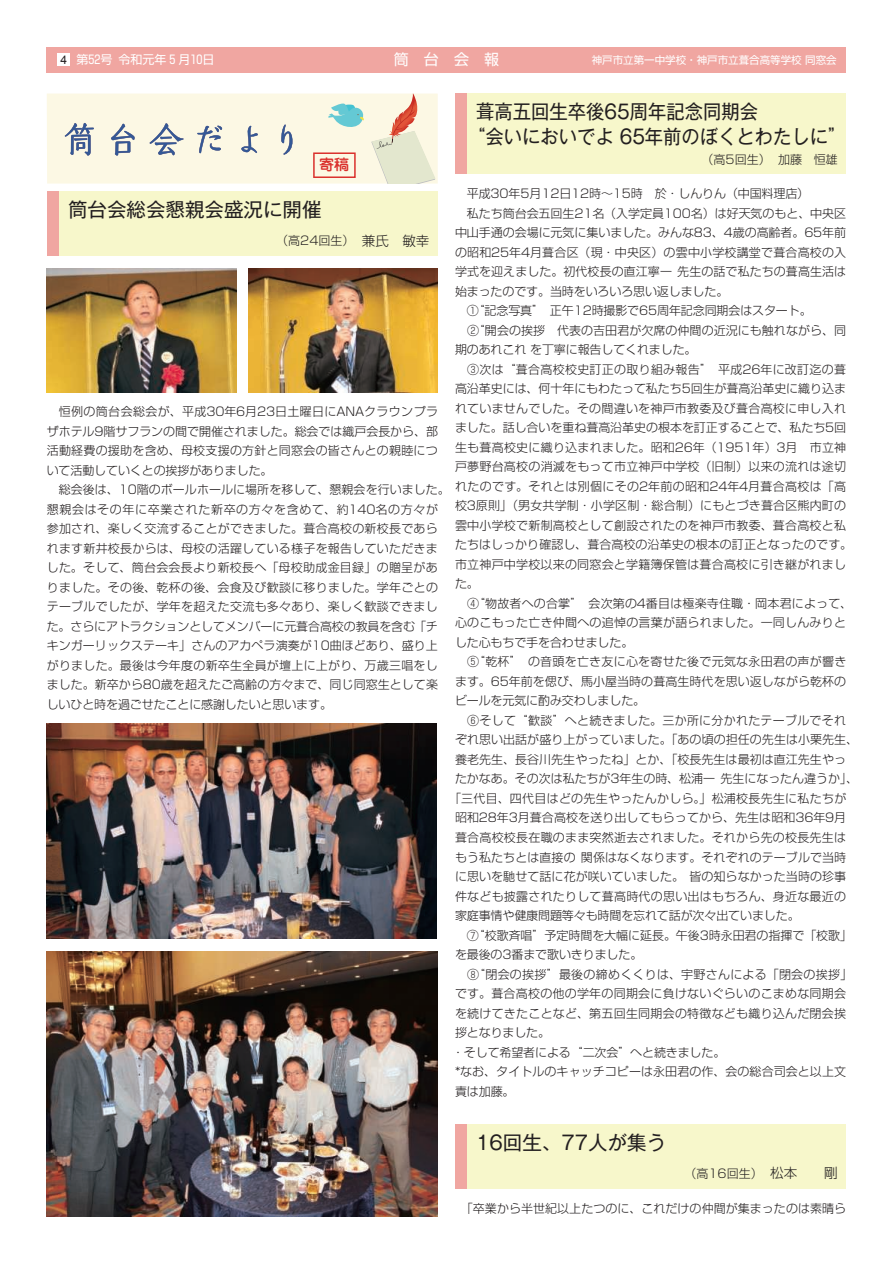
<style>
.page{position:relative;width:893px;height:1263px;background:#fff}
.page>*{position:absolute;margin:0;border:0;box-sizing:border-box;transform-origin:0 0}
.t1{font:19.5px/25.2px "Gothic MB101 Pro";color:#231f20;scale:.94 1}
.t2{font:19.5px "Gothic MB101 Pro";color:#231f20}
.t3{font:15px "Shin Go Pro";color:#fff}
.t4{font:15px "Jun 34 Pro Medium 90 pv RKSJ H";color:#da302c}
.t5{font:300 12px/19.5px "Shin Go Pro";letter-spacing:.005em;color:#231f20;text-align:justify}
.t6{font:300 12px "Shin Go Pro";letter-spacing:.025em;color:#231f20}
.t7{font:300 12px "Shin Go Pro";letter-spacing:.03em;color:#231f20}
.t8{font:12px "Shin Go Pro";color:#fff}
.t9{font:10.5px "Shin Go Pro";color:#fff}
.s1{font-family:"Arial";color:#231f20}
.s2{font-size:13.5px}
</style>
<div class="page">
<div style="left:47px;top:47px;width:799px;height:25px;background:#f0a6a1"></div>
<div style="left:57px;top:53px;width:13px;height:13px;background:#fff"></div>
<div style="left:47px;top:94px;width:391px;height:90px;background:#fcf8e4"></div>
<svg style="left:65px;top:123px;width:29px;height:33px"></svg>
<svg style="left:111px;top:124px;width:24px;height:32px"></svg>
<svg style="left:150px;top:123px;width:34px;height:32px"></svg>
<svg style="left:197px;top:126px;width:25px;height:27px"></svg>
<svg style="left:241px;top:126px;width:17px;height:27px"></svg>
<svg style="left:281px;top:125px;width:11px;height:30px"></svg>
<svg style="left:313px;top:94px;width:123px;height:90px"></svg>
<div style="left:47px;top:191px;width:13px;height:65px;background:#f0a6a1"></div>
<div style="left:60px;top:191px;width:378px;height:65px;background:#f7f7cb"></div>
<div style="left:455px;top:94px;width:13px;height:80px;background:#f0a6a1"></div>
<div style="left:468px;top:94px;width:378px;height:80px;background:#f7f7cb"></div>
<div style="left:455px;top:1124px;width:13px;height:64px;background:#f0a6a1"></div>
<div style="left:468px;top:1124px;width:378px;height:64px;background:#f7f7cb"></div>
<img style="left:47px;top:269px;width:189px;height:123px">
<img style="left:249px;top:269px;width:189px;height:123px">
<img style="left:47px;top:724px;width:389px;height:214px">
<img style="left:47px;top:951px;width:391px;height:265px">
<p class="t8" style="left:60px;top:50px;width:156px"><span class="s1">4</span> 第52号 令和元年 5 月１０日</p>
<p class="t3" style="left:394px;top:47px;width:106px">筒台会報</p>
<p class="t9" style="left:592px;top:51px;width:246px">神戸市立第一中学校・神戸市立葺合高等学校 同窓会</p>
<p class="t4" style="left:319px;top:152px;width:31px">寄稿</p>
<h1 class="t2" style="left:68px;top:193px;width:255px">筒台会総会懇親会盛況に開催</h1>
<p class="t5" style="left:276px;top:229px;width:155px">（高24回生）<span class="s2">　兼氏　敏幸</span></p>
<p class="t5" style="left:47px;top:401px;width:393px;text-indent:12px">恒例の筒台会総会が、平成30年6月23日土曜日にANAクラウンプラザホテル9階サフランの間で開催されました。総会では織戸会長から、部活動経費の援助を含め、母校支援の方針と同窓会の皆さんとの親睦について活動していくとの挨拶がありました。</p>
<p class="t5" style="left:47px;top:479px;width:405px;text-align:left;text-indent:12px">総会後は、10階のボールホールに場所を移して、懇親会を行いました。懇親会はその年に卒業された新卒の方々を含めて、約140名の方々が参加され、楽しく交流することができました。葺合高校の新校長であられます新井校長からは、母校の活躍している様子を報告していただきました。そして、筒台会会長より新校長へ「母校助成金目録」の贈呈がありました。その後、乾杯の後、会食及び歓談に移りました。学年ごとのテーブルでしたが、学年を超えた交流も多々あり、楽しく歓談できました。さらにアトラクションとしてメンバーに元葺合高校の教員を含む「チキンガーリックステーキ」さんのアカペラ演奏が10曲ほどあり、盛り上がりました。最後は今年度の新卒生全員が壇上に上がり、万歳三唱をしました。新卒から80歳を超えたご高齢の方々まで、同じ同窓生として楽しいひと時を過ごせたことに感謝したいと思います。</p>
<h1 class="t1" style="left:467px;top:96px;width:405px;text-indent:9px">葺高五回生卒後65周年記念同期会<br>“会いにおいでよ 65年前のぼくとわたしに”</h1>
<p class="t5" style="left:702px;top:148px;width:138px">（高5回生） 加藤　恒雄</p>
<p class="t5" style="left:455px;top:183px;width:356px">　平成30年5月12日12時〜15時　於・しんりん（中国料理店）</p>
<p class="t5" style="left:455px;top:202px;width:393px">　私たち筒台会五回生21名（入学定員100名）は好天気のもと、中央区</p>
<p class="t5" style="left:455px;top:222px;width:393px">中山手通の会場に元気に集いました。みんな83、4歳の高齢者。65年前</p>
<p class="t5" style="left:455px;top:241px;width:393px">の昭和25年4月葺合区（現・中央区）の雲中小学校講堂で葺合高校の入</p>
<p class="t5" style="left:455px;top:261px;width:393px">学式を迎えました。初代校長の直江寧一 先生の話で私たちの葺高生活は</p>
<p class="t5" style="left:455px;top:280px;width:275px">始まったのです。当時をいろいろ思い返しました。</p>
<p class="t5" style="left:455px;top:300px;width:358px">　①“記念写真”　正午12時撮影で65周年記念同期会はスタート。</p>
<p class="t5" style="left:455px;top:319px;width:393px">　②“開会の挨拶　代表の吉田君が欠席の仲間の近況にも触れながら、同</p>
<p class="t5" style="left:455px;top:339px;width:243px">期のあれこれ を丁寧に報告してくれました。</p>
<p class="t6" style="left:455px;top:359px;width:393px">　③次は“葺合高校校史訂正の取り組み報告”　平成26年に改訂迄の葺</p>
<p class="t5" style="left:455px;top:378px;width:393px">高沿革史には、何十年にもわたって私たち5回生が葺高沿革史に織り込ま</p>
<p class="t5" style="left:455px;top:397px;width:393px">れていませんでした。その間違いを神戸市教委及び葺合高校に申し入れ</p>
<p class="t5" style="left:455px;top:417px;width:393px">ました。話し合いを重ね葺高沿革史の根本を訂正することで、私たち5回</p>
<p class="t5" style="left:455px;top:436px;width:393px">生も葺高校史に織り込まれました。昭和26年（1951年）3月　市立神</p>
<p class="t5" style="left:455px;top:456px;width:393px">戸夢野台高校の消滅をもって市立神戸中学校（旧制）以来の流れは途切</p>
<p class="t7" style="left:455px;top:476px;width:393px">れたのです。それとは別個にその2年前の昭和24年4月葺合高校は「高</p>
<p class="t5" style="left:455px;top:495px;width:393px">校3原則」（男女共学制・小学区制・総合制）にもとづき葺合区熊内町の</p>
<p class="t5" style="left:455px;top:514px;width:393px">雲中小学校で新制高校として創設されたのを神戸市教委、葺合高校と私</p>
<p class="t5" style="left:455px;top:534px;width:399px">たちはしっかり確認し、葺合高校の沿革史の根本の訂正となったのです。</p>
<p class="t5" style="left:455px;top:553px;width:393px">市立神戸中学校以来の同窓会と学籍簿保管は葺合高校に引き継がれまし</p>
<p class="t5" style="left:455px;top:573px;width:25px">た。</p>
<p class="t5" style="left:455px;top:592px;width:399px">　④“物故者への合掌”　会次第の4番目は極楽寺住職・岡本君によって、</p>
<p class="t5" style="left:455px;top:612px;width:393px">心のこもった亡き仲間への追悼の言葉が語られました。一同しんみりと</p>
<p class="t5" style="left:455px;top:631px;width:180px">した心もちで手を合わせました。</p>
<p class="t5" style="left:455px;top:651px;width:393px">　⑤“乾杯”　の音頭を亡き友に心を寄せた後で元気な永田君の声が響き</p>
<p class="t5" style="left:455px;top:670px;width:393px">ます。65年前を偲び、馬小屋当時の葺高生時代を思い返しながら乾杯の</p>
<p class="t5" style="left:455px;top:690px;width:192px">ビールを元気に酌み交わしました。</p>
<p class="t5" style="left:455px;top:709px;width:393px">　⑥そして“歓談”へと続きました。三か所に分かれたテーブルでそれ</p>
<p class="t5" style="left:455px;top:729px;width:405px">ぞれ思い出話が盛り上がっていました。「あの頃の担任の先生は小栗先生、</p>
<p class="t5" style="left:455px;top:748px;width:393px">養老先生、長谷川先生やったね」とか、「校長先生は最初は直江先生やっ</p>
<p class="t5" style="left:455px;top:768px;width:405px">たかなあ。その次は私たちが3年生の時、松浦一 先生になったん違うか」、</p>
<p class="t5" style="left:449px;top:787px;width:399px">「三代目、四代目はどの先生やったんかしら。」松浦校長先生に私たちが</p>
<p class="t5" style="left:455px;top:807px;width:393px">昭和28年3月葺合高校を送り出してもらってから、先生は昭和36年9月</p>
<p class="t5" style="left:455px;top:826px;width:393px">葺合高校校長在職のまま突然逝去されました。それから先の校長先生は</p>
<p class="t5" style="left:455px;top:846px;width:393px">もう私たちとは直接の 関係はなくなります。それぞれのテーブルで当時</p>
<p class="t5" style="left:455px;top:865px;width:393px">に思いを馳せて話に花が咲いていました。 皆の知らなかった当時の珍事</p>
<p class="t5" style="left:455px;top:885px;width:393px">件なども披露されたりして葺高時代の思い出はもちろん、身近な最近の</p>
<p class="t5" style="left:455px;top:904px;width:346px">家庭事情や健康問題等々も時間を忘れて話が次々出ていました。</p>
<p class="t5" style="left:455px;top:924px;width:399px">　⑦“校歌斉唱”予定時間を大幅に延長。午後3時永田君の指揮で「校歌」</p>
<p class="t5" style="left:455px;top:943px;width:189px">を最後の3番まで歌いきりました。</p>
<p class="t5" style="left:455px;top:963px;width:399px">　⑧“閉会の挨拶”最後の締めくくりは、宇野さんによる「閉会の挨拶」</p>
<p class="t5" style="left:455px;top:982px;width:393px">です。葺合高校の他の学年の同期会に負けないぐらいのこまめな同期会</p>
<p class="t5" style="left:455px;top:1002px;width:393px">を続けてきたことなど、第五回生同期会の特徴なども織り込んだ閉会挨</p>
<p class="t5" style="left:455px;top:1021px;width:97px">拶となりました。</p>
<p class="t5" style="left:452px;top:1041px;width:275px">・そして希望者による“二次会”へと続きました。</p>
<p class="t5" style="left:455px;top:1060px;width:393px">*なお、タイトルのキャッチコピーは永田君の作、会の総合司会と以上文</p>
<p class="t5" style="left:455px;top:1080px;width:61px">責は加藤。</p>
<h1 class="t2" style="left:476px;top:1126px;width:191px">16回生、77人が集う</h1>
<p class="t5" style="left:684px;top:1162px;width:155px">（高16回生）<span class="s2">　松本　　剛</span></p>
<p class="t5" style="left:455px;top:1197px;width:393px">　「卒業から半世紀以上たつのに、これだけの仲間が集まったのは素晴ら</p>
</div>
